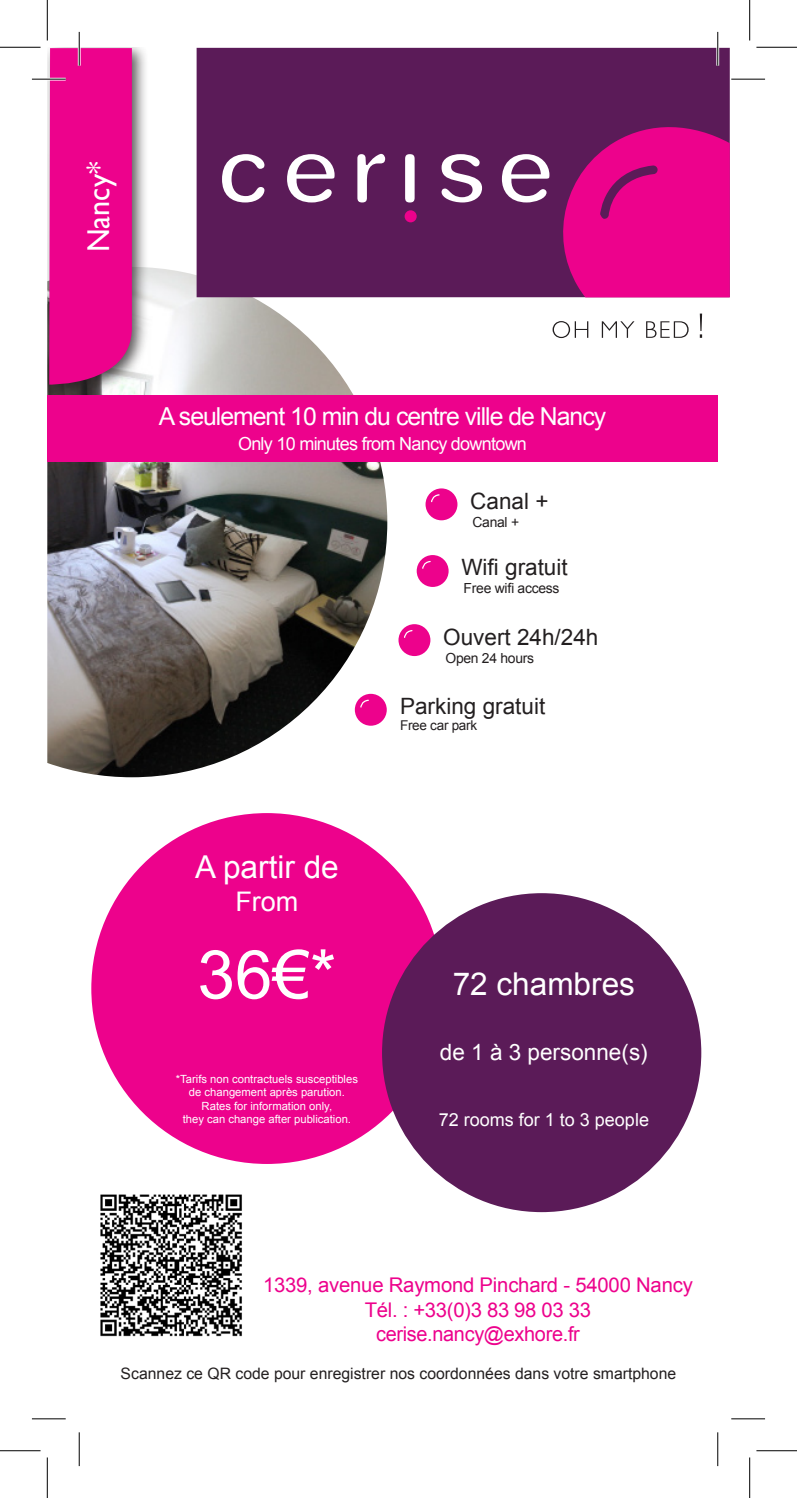
<style>
.page{position:relative;width:797px;height:1498px;background:#fff}
.page>*{position:absolute;margin:0;border:0;box-sizing:border-box;transform-origin:0 0}
.t1{font:67.5px "Arial";color:#fff}
.t2{font:31.5px "Arial";color:#fff}
.t3{font:31.5px "Gill Sans";color:#fff;scale:.96 1}
.t4{font:27px "Arial";color:#fff}
.t5{font:24.75px "Arial";letter-spacing:-.04em;color:#fff}
.t6{font:22.5px "Arial";color:#231f20}
.t7{font:22.5px "Arial";color:#fff}
.t8{font:20.25px "Arial";letter-spacing:-.01em;color:#ed028c}
.t9{font:18px "Arial";letter-spacing:-.04em;color:#fff}
.t10{font:18px "Arial";color:#fff}
.t11{font:15.75px "Arial";color:#231f20}
.t12{font:13.95px "Arial";letter-spacing:-.02em;color:#231f20}
.t13{font:13.5px "Arial";letter-spacing:-.02em;color:#231f20}
.t14{font:11.25px "Arial";color:#fff}
</style>
<div class="page">
<img style="left:47px;top:267px;width:340px;height:510px">
<div style="left:47px;top:47px;width:101px;height:354px;background:#231f20;opacity:.75"></div>
<div style="left:49px;top:48px;width:83px;height:338px;background:#ed028c"></div>
<svg style="left:552px;top:321px;width:36px;height:17px"></svg>
<svg style="left:601px;top:321px;width:33px;height:17px"></svg>
<svg style="left:646px;top:321px;width:42px;height:17px"></svg>
<div style="left:196px;top:48px;width:533px;height:249px;background:#5b1b58"></div>
<svg style="left:222px;top:154px;width:42px;height:48px"></svg>
<svg style="left:287px;top:154px;width:47px;height:48px"></svg>
<svg style="left:357px;top:154px;width:28px;height:48px"></svg>
<div style="left:405px;top:154px;width:9px;height:48px;background:#fff;border-radius:5px"></div>
<svg style="left:441px;top:154px;width:41px;height:48px"></svg>
<svg style="left:699px;top:314px;width:2px;height:24px"></svg>
<svg style="left:501px;top:127px;width:228px;height:170px"></svg>
<div style="left:405px;top:211px;width:10px;height:10px;background:#ed028c;border-radius:50%"></div>
<div style="left:404px;top:210px;width:12px;height:12px;border:2px solid #ed028c;border-radius:50%"></div>
<svg style="left:354px;top:694px;width:32px;height:32px"></svg>
<svg style="left:416px;top:555px;width:32px;height:32px"></svg>
<svg style="left:398px;top:624px;width:32px;height:32px"></svg>
<svg style="left:425px;top:488px;width:32px;height:32px"></svg>
<div style="left:47px;top:396px;width:670px;height:66px;background:#ed028c"></div>
<div style="left:91px;top:813px;width:351px;height:351px;background:#ed028c;border-radius:50%"></div>
<div style="left:382px;top:893px;width:319px;height:319px;background:#5b1b58;border-radius:50%"></div>
<img style="left:100px;top:1194px;width:142px;height:143px">
<hr style="left:32px;top:78px;width:34px;height:3px;background:#fff">
<hr style="left:78px;top:32px;width:3px;height:34px;background:#fff">
<hr style="left:716px;top:32px;width:2px;height:34px;background:#fff">
<hr style="left:32px;top:79px;width:34px;height:1px;background:#000">
<hr style="left:730px;top:79px;width:34px;height:1px;background:#000">
<hr style="left:32px;top:1418px;width:34px;height:1px;background:#000">
<hr style="left:730px;top:1418px;width:34px;height:1px;background:#000">
<hr style="left:79px;top:32px;width:1px;height:34px;background:#000">
<hr style="left:79px;top:1432px;width:1px;height:34px;background:#000">
<hr style="left:717px;top:32px;width:1px;height:34px;background:#000">
<hr style="left:717px;top:1432px;width:1px;height:34px;background:#000">
<hr style="left:0;top:47px;width:40px;height:1px;background:#000">
<hr style="left:756px;top:47px;width:40px;height:1px;background:#000">
<hr style="left:0;top:1450px;width:40px;height:1px;background:#000">
<hr style="left:756px;top:1450px;width:40px;height:1px;background:#000">
<hr style="left:47px;top:0;width:1px;height:40px;background:#000">
<hr style="left:47px;top:1457px;width:1px;height:41px;background:#000">
<hr style="left:748px;top:0;width:1px;height:40px;background:#000">
<hr style="left:748px;top:1457px;width:1px;height:41px;background:#000">
<p class="t3" style="left:80px;top:252px;width:96px;rotate:-90deg">Nancy*</p>
<p class="t5" style="left:159px;top:400px;width:448px">A seulement 10 min du centre ville de Nancy</p>
<p class="t9" style="left:238px;top:432px;width:290px">Only 10 minutes from Nancy downtown</p>
<p class="t6" style="left:470px;top:486px;width:80px">Canal +</p>
<p class="t12" style="left:472px;top:513px;width:48px">Canal +</p>
<p class="t6" style="left:461px;top:553px;width:108px">Wifi gratuit</p>
<p class="t12" style="left:463px;top:579px;width:97px">Free wifi access</p>
<p class="t6" style="left:443px;top:622px;width:157px">Ouvert 24h/24h</p>
<p class="t12" style="left:445px;top:649px;width:90px">Open 24 hours</p>
<p class="t6" style="left:400px;top:691px;width:147px">Parking gratuit</p>
<p class="t13" style="left:400px;top:716px;width:79px">Free car park</p>
<p class="t2" style="left:195px;top:847px;width:145px">A partir de</p>
<p class="t4" style="left:235px;top:883px;width:64px">From</p>
<p class="t1" style="left:197px;top:930px;width:140px">36€*</p>
<p class="t14" style="left:176px;top:1071px;width:183px">*Tarifs non contractuels susceptibles</p>
<p class="t14" style="left:189px;top:1085px;width:157px">de changement après parution.</p>
<p class="t14" style="left:201px;top:1098px;width:132px">Rates for information only,</p>
<p class="t14" style="left:182px;top:1112px;width:170px">they can change after publication.</p>
<p class="t2" style="left:452px;top:963px;width:184px">72 chambres</p>
<p class="t7" style="left:439px;top:1037px;width:209px">de 1 à 3 personne(s)</p>
<p class="t10" style="left:438px;top:1107px;width:212px">72 rooms for 1 to 3 people</p>
<p class="t8" style="left:263px;top:1272px;width:431px">1339, avenue Raymond Pinchard - 54000 Nancy</p>
<p class="t8" style="left:364px;top:1296px;width:227px">Tél. : +33(0)3 83 98 03 33</p>
<p class="t8" style="left:376px;top:1320px;width:205px">cerise.nancy@exhore.fr</p>
<p class="t11" style="left:121px;top:1362px;width:557px">Scannez ce QR code pour enregistrer nos coordonnées dans votre smartphone</p>
</div>
